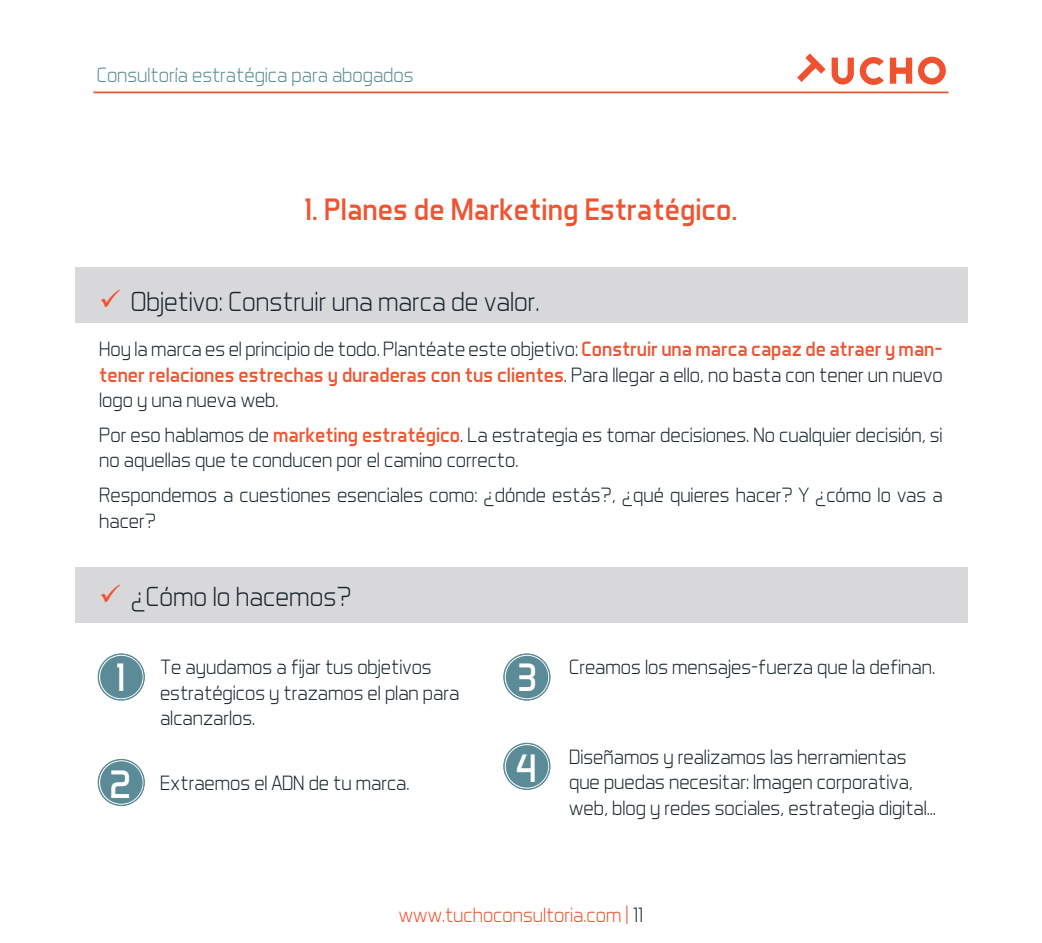
<style>
.page{position:relative;width:1042px;height:943px;background:#fff}
.page>*{position:absolute;margin:0;border:0;box-sizing:border-box;transform-origin:0 0}
.t1{font:40.25px "Aero Matics";color:#fff}
.t2{font:31.5px "Aero Matics";color:#f0532f}
.t3{font:300 28px "Aero Matics";color:#16242b}
.t4{font:300 21px/25.2px "Aero Matics";color:#16242b}
.t5{font:300 21px "Aero Matics";color:#5b8b96}
.t6{font:300 21px "Aero Matics";color:#f0532f}
.s1{font-weight:400;color:#f0532f}
.s2{color:#16242b}
</style>
<div class="page">
<svg style="left:797px;top:54px;width:28px;height:28px"></svg>
<svg style="left:890px;top:58px;width:22px;height:26px"></svg>
<svg style="left:918px;top:57px;width:28px;height:28px"></svg>
<svg style="left:831px;top:57px;width:53px;height:28px"></svg>
<hr style="left:93px;top:91px;width:855px;height:2px;background:#f0532f">
<svg style="left:98px;top:654px;width:46px;height:46px"></svg>
<div style="left:98px;top:654px;width:46px;height:45px;border:1px solid #5b8b96;border-radius:50%"></div>
<div style="left:100px;top:655px;width:43px;height:43px;background:#5b8b96;border-radius:50%"></div>
<svg style="left:504px;top:654px;width:46px;height:46px"></svg>
<div style="left:504px;top:654px;width:46px;height:45px;border:1px solid #5b8b96;border-radius:50%"></div>
<div style="left:506px;top:655px;width:42px;height:43px;background:#5b8b96;border-radius:50%"></div>
<svg style="left:98px;top:759px;width:46px;height:46px"></svg>
<div style="left:98px;top:759px;width:46px;height:46px;border:1px solid #5b8b96;border-radius:50%"></div>
<div style="left:100px;top:761px;width:43px;height:42px;background:#5b8b96;border-radius:50%"></div>
<svg style="left:504px;top:743px;width:46px;height:46px"></svg>
<div style="left:504px;top:743px;width:46px;height:46px;border:1px solid #5b8b96;border-radius:50%"></div>
<div style="left:506px;top:745px;width:42px;height:42px;background:#5b8b96;border-radius:50%"></div>
<div style="left:75px;top:267px;width:892px;height:55px;background:#d8d8db"></div>
<div style="left:75px;top:567px;width:892px;height:56px;background:#d8d8db"></div>
<p class="t5" style="left:97px;top:63px;width:318px">Consultoría estratégica para abogados</p>
<h2 class="t2" style="left:304px;top:191px;width:435px">1. Planes de Marketing Estratégico.</h2>
<h3 class="t3" style="left:131px;top:285px;width:410px">Objetivo: Construir una marca de valor.</h3>
<p class="t4" style="left:99px;top:336px;width:845px;text-align:justify">Hoy la marca es el principio de todo. Plantéate este objetivo: <span class="s1">Construir una marca capaz de atraer y man&shy;tener relaciones estrechas y duraderas con tus clientes</span>. Para llegar a ello, no basta con tener un nuevo logo y una nueva web.</p>
<p class="t4" style="left:99px;top:422px;width:845px">Por eso hablamos de <span class="s1">marketing estratégico</span>. La estrategia es tomar decisiones. No cualquier decisión, si no aquellas que te conducen por el camino correcto.</p>
<p class="t4" style="left:99px;top:482px;width:845px">Respondemos a cuestiones esenciales como: ¿dónde estás?, ¿qué quieres hacer? Y ¿cómo lo vas a hacer?</p>
<h3 class="t3" style="left:131px;top:580px;width:222px">¿Cómo lo hacemos?</h3>
<h1 class="t1" style="left:115px;top:653px;width:11px">1</h1>
<p class="t4" style="left:160px;top:654px;width:301px">Te ayudamos a fijar tus objetivos estratégicos y trazamos el plan para alcanzarlos.</p>
<h1 class="t1" style="left:110px;top:760px;width:23px">2</h1>
<p class="t4" style="left:160px;top:769px;width:251px">Extraemos el ADN de tu marca.</p>
<h1 class="t1" style="left:517px;top:653px;width:21px">3</h1>
<h1 class="t1" style="left:515px;top:744px;width:23px">4</h1>
<p class="t4" style="left:569px;top:654px;width:367px">Creamos los mensajes-fuerza que la definan.</p>
<p class="t4" style="left:569px;top:744px;width:368px">Diseñamos y realizamos las herramientas que puedas necesitar: Imagen corporativa, web, blog y redes sociales, estrategia digital…</p>
<p class="t6" style="left:399px;top:902px;width:246px">www.tuchoconsultoria.com | <span class="s2">11</span></p>
</div>
